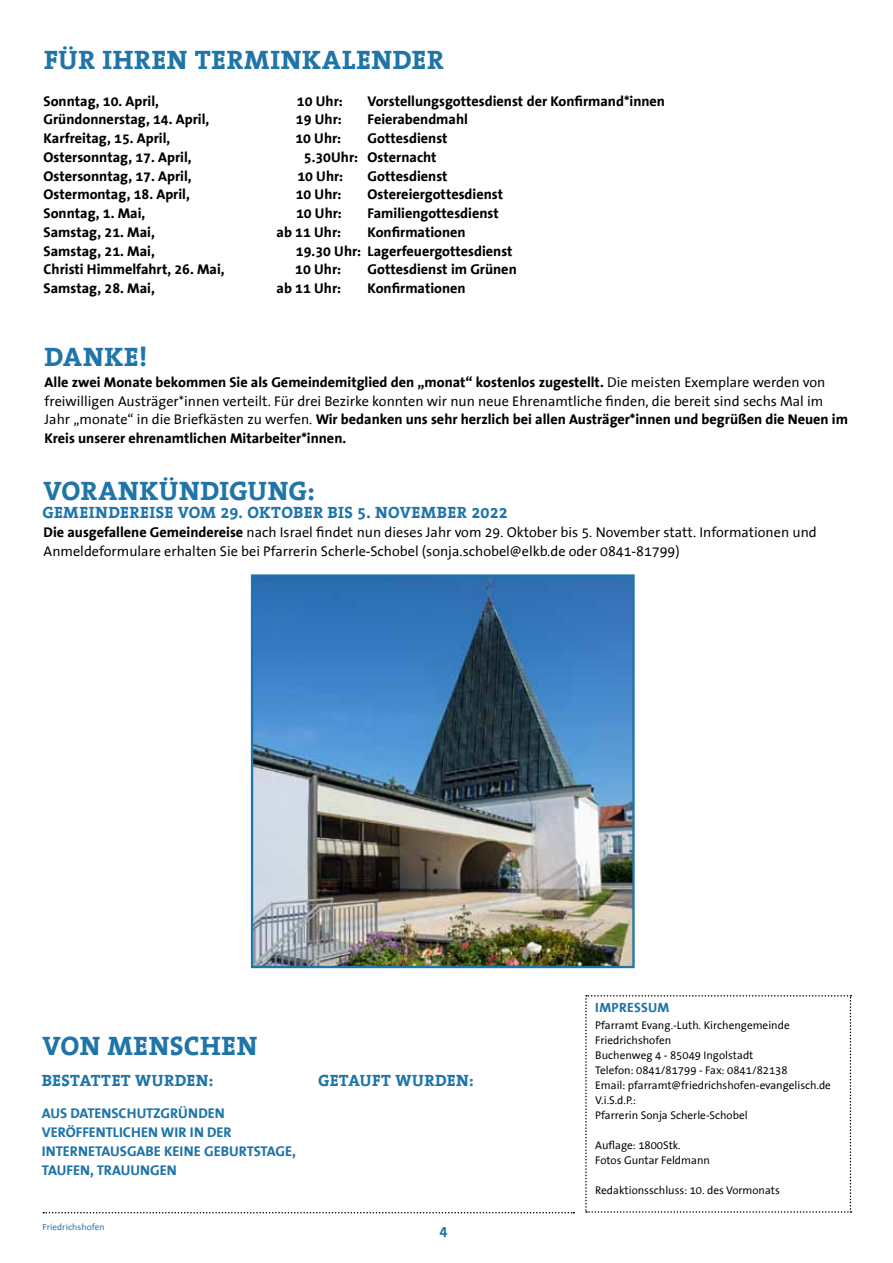
<style>
.page{position:relative;width:893px;height:1263px;background:#fff}
.page>*{position:absolute;margin:0;border:0;box-sizing:border-box;transform-origin:0 0}
.t1{font:700 27px "The Serif Office";letter-spacing:.03em;color:#1f74a8}
.t2{font:700 16.5px "The Serif Office";letter-spacing:.015em;color:#1f74a8}
.t3{font:700 15px "The Sans Office";color:#1f74a8}
.t4{font:700 14.25px/18.8px "The Sans Office";color:#000}
.t5{font:14.25px/18.8px "The Sans Office";color:#000}
.t6{font:700 14.25px/18.8px "The Sans Office";color:#1f74a8}
.t7{font:700 13.5px "The Sans Office";color:#1f74a8}
.t8{font:11.25px/15px "The Sans Office";color:#000}
.t9{font:9px "The Sans Office";letter-spacing:.01em;color:#1f74a8}
.s1{font-weight:400}
.s2{font-weight:700}
</style>
<div class="page">
<svg style="left:585px;top:995px;width:266px;height:218px"></svg>
<svg style="left:43px;top:1212px;width:531px;height:1px"></svg>
<img style="left:254px;top:577px;width:378px;height:388px">
<div style="left:251px;top:574px;width:384px;height:394px;border:2px solid #1f74a8"></div>
<h1 class="t1" style="left:44px;top:45px;width:401px">FÜR IHREN TERMINKALENDER</h1>
<p class="t4" style="left:44px;top:92px;width:117px">Sonntag, 10. April,</p>
<p class="t4" style="left:297px;top:92px;width:47px">10 Uhr:</p>
<p class="t4" style="left:368px;top:92px;width:299px">Vorstellungsgottesdienst der Konfirmand*innen</p>
<p class="t4" style="left:44px;top:111px;width:167px">Gründonnerstag, 14. April,</p>
<p class="t4" style="left:296px;top:111px;width:47px">19 Uhr:</p>
<p class="t4" style="left:368px;top:111px;width:102px">Feierabendmahl</p>
<p class="t4" style="left:44px;top:129px;width:128px">Karfreitag, 15. April,</p>
<p class="t4" style="left:295px;top:129px;width:47px">10 Uhr:</p>
<p class="t4" style="left:368px;top:129px;width:81px">Gottesdienst</p>
<p class="t4" style="left:44px;top:148px;width:150px">Ostersonntag, 17. April,</p>
<p class="t4" style="left:304px;top:148px;width:134px">5.30Uhr: Osternacht</p>
<p class="t4" style="left:44px;top:167px;width:150px">Ostersonntag, 17. April,</p>
<p class="t4" style="left:297px;top:167px;width:47px">10 Uhr:</p>
<p class="t4" style="left:368px;top:167px;width:81px">Gottesdienst</p>
<p class="t4" style="left:44px;top:186px;width:148px">Ostermontag, 18. April,</p>
<p class="t4" style="left:296px;top:186px;width:47px">10 Uhr:</p>
<p class="t4" style="left:368px;top:186px;width:137px">Ostereiergottesdienst</p>
<p class="t4" style="left:44px;top:204px;width:103px">Sonntag, 1. Mai,</p>
<p class="t4" style="left:296px;top:204px;width:47px">10 Uhr:</p>
<p class="t4" style="left:368px;top:204px;width:133px">Familiengottesdienst</p>
<p class="t4" style="left:44px;top:223px;width:113px">Samstag, 21. Mai,</p>
<p class="t4" style="left:277px;top:223px;width:66px">ab 11 Uhr:</p>
<p class="t4" style="left:368px;top:223px;width:100px">Konfirmationen</p>
<p class="t4" style="left:44px;top:242px;width:113px">Samstag, 21. Mai,</p>
<p class="t4" style="left:296px;top:242px;width:218px">19.30 Uhr: Lagerfeuergottesdienst</p>
<p class="t4" style="left:44px;top:261px;width:183px">Christi Himmelfahrt, 26. Mai,</p>
<p class="t4" style="left:295px;top:261px;width:47px">10 Uhr:</p>
<p class="t4" style="left:368px;top:261px;width:151px">Gottesdienst im Grünen</p>
<p class="t4" style="left:44px;top:279px;width:113px">Samstag, 28. Mai,</p>
<p class="t4" style="left:277px;top:279px;width:66px">ab 11 Uhr:</p>
<p class="t4" style="left:368px;top:279px;width:100px">Konfirmationen</p>
<h1 class="t1" style="left:45px;top:342px;width:104px">DANKE !</h1>
<p class="t4" style="left:45px;top:373px;width:805px">Alle zwei Monate bekommen Sie als Gemeindemitglied den „monat“ kostenlos zugestellt. <span class="s1">Die meisten Exemplare werden von freiwilligen Austräger*innen verteilt. Für drei Bezirke konnten wir nun neue Ehrenamtliche finden, die bereit sind sechs Mal im Jahr „monate“ in die Briefkästen zu werfen.</span> Wir bedanken uns sehr herzlich bei allen Austräger*innen und begrüßen die Neuen im Kreis unserer ehrenamtlichen Mitarbeiter*innen.</p>
<h1 class="t1" style="left:44px;top:476px;width:273px">VORANKÜNDIGUNG:</h1>
<p class="t5" style="left:44px;top:523px;width:775px"><span class="s2">Die ausgefallene Gemeindereise</span> nach Israel findet nun dieses Jahr vom 29. Oktober bis 5. November statt. Informationen und<br>Anmeldeformulare erhalten Sie bei Pfarrerin Scherle-Schobel (sonja.schobel@elkb.de oder 0841-81799)</p>
<p class="t2" style="left:43px;top:504px;width:13px">GEME</p>
<p class="t2" style="left:89px;top:504px;width:421px">INDEREISE VOM 29. OKTOBER BIS 5. NOVEMBER 2022</p>
<h1 class="t1" style="left:43px;top:1031px;width:216px">VON MENSCHEN</h1>
<p class="t2" style="left:42px;top:1071px;width:173px">BESTATTET WURDEN:</p>
<p class="t2" style="left:318px;top:1071px;width:157px">GETAUFT WURDEN:</p>
<p class="t6" style="left:42px;top:1104px;width:256px">AUS DATENSCHUTZGRÜNDEN<br>VERÖFFENTLICHEN WIR IN DER<br>INTERNETAUSGABE KEINE GEBURTSTAGE,<br>TAUFEN, TRAUUNGEN</p>
<p class="t9" style="left:43px;top:1223px;width:64px">Friedrichshofen</p>
<p class="t3" style="left:439px;top:1223px;width:10px">4</p>
<p class="t7" style="left:595px;top:1001px;width:15px">Impr</p>
<p class="t7" style="left:627px;top:1001px;width:17px">essum</p>
<p class="t8" style="left:595px;top:1019px;width:237px">Pfarramt Evang.-Luth. Kirchengemeinde<br>Friedrichshofen<br>Buchenweg 4 - 85049 Ingolstadt<br>Telefon: 0841/81799 - Fax: 0841/82138<br>Email: pfarramt@friedrichshofen-evangelisch.de<br>V.i.S.d.P.:<br>Pfarrerin Sonja Scherle-Schobel</p>
<p class="t8" style="left:595px;top:1138px;width:116px">Auflage: 1800Stk.<br>Fotos Guntar Feldmann</p>
<p class="t8" style="left:595px;top:1183px;width:186px">Redaktionsschluss: 10. des Vormonats</p>
</div>
